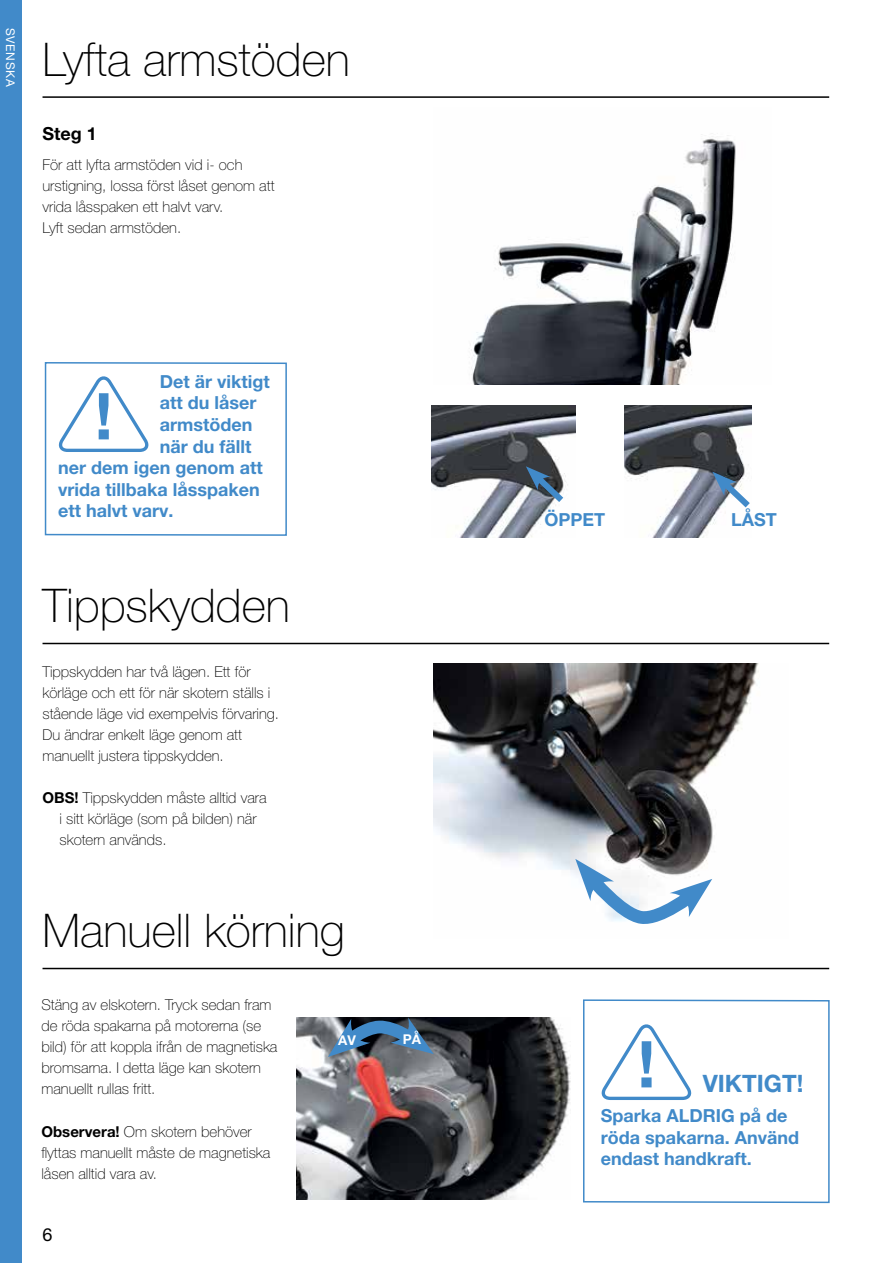
<style>
.page{position:relative;width:893px;height:1263px;background:#fff}
.page>*{position:absolute;margin:0;border:0;box-sizing:border-box;transform-origin:0 0}
.t1{font:100 46.5px "Helvetica Neue LT Pro";color:#000}
.t2{font:700 24px "Helvetica Neue LT Pro";color:#418ac9}
.t3{font:700 18px/21.6px "Helvetica Neue LT Pro";color:#418ac9}
.t4{font:700 18px "Helvetica Neue LT Pro";color:#000}
.t5{font:18px "Helvetica Neue LT Pro";color:#000}
.t6{font:100 15px/21px "Helvetica Neue LT Pro";color:#000}
.t7{font:700 13.5px "Helvetica Neue LT Pro";color:#fff}
.t8{font:12px "Helvetica Neue LT Pro";letter-spacing:.06em;color:#fff}
.s1{font-weight:700}
</style>
<div class="page">
<hr style="left:43px;top:96px;width:786px;height:2px;background:#000">
<hr style="left:43px;top:968px;width:786px;height:1px;background:#000">
<hr style="left:43px;top:643px;width:786px;height:1px;background:#000">
<svg style="left:583px;top:999px;width:247px;height:205px"></svg>
<svg style="left:597px;top:1025px;width:95px;height:77px"></svg>
<svg style="left:44px;top:362px;width:243px;height:174px"></svg>
<img style="left:471px;top:134px;width:265px;height:250px">
<img style="left:431px;top:406px;width:145px;height:132px">
<img style="left:624px;top:406px;width:128px;height:132px">
<svg style="left:712px;top:472px;width:40px;height:42px"></svg>
<svg style="left:526px;top:466px;width:44px;height:42px"></svg>
<img style="left:434px;top:664px;width:325px;height:211px">
<img style="left:297px;top:1017px;width:274px;height:182px">
<svg style="left:328px;top:1017px;width:106px;height:40px;background:#486681"></svg>
<svg style="left:575px;top:859px;width:137px;height:65px"></svg>
<div style="left:0;top:0;width:21px;height:1263px;background:#418ac9"></div>
<p class="t8" style="left:18px;top:28px;width:61px;rotate:90deg">SVENSKA</p>
<h1 class="t1" style="left:43px;top:33px;width:309px">Lyfta armstöden</h1>
<p class="t4" style="left:43px;top:123px;width:56px">Steg 1</p>
<p class="t6" style="left:43px;top:154px;width:234px">För att lyfta armstöden vid i- och urstigning, lossa först låset genom att vrida låsspaken ett halvt varv.<br>Lyft sedan armstöden.</p>
<p class="t3" style="left:160px;top:370px;width:111px">Det är viktigt</p>
<p class="t3" style="left:160px;top:392px;width:98px">att du låser</p>
<p class="t3" style="left:160px;top:413px;width:94px">armstöden</p>
<p class="t3" style="left:160px;top:435px;width:93px">när du fällt</p>
<p class="t3" style="left:58px;top:457px;width:206px">ner dem igen genom att</p>
<p class="t3" style="left:58px;top:478px;width:203px">vrida tillbaka låsspaken</p>
<p class="t3" style="left:58px;top:500px;width:117px">ett halvt varv.</p>
<p class="t3" style="left:545px;top:508px;width:62px">ÖPPET</p>
<p class="t3" style="left:731px;top:508px;width:47px">LÅST</p>
<h1 class="t1" style="left:43px;top:579px;width:249px">Tippskydden</h1>
<p class="t6" style="left:43px;top:661px;width:238px">Tippskydden har två lägen. Ett för körläge och ett för när skotern ställs i stående läge vid exempelvis förvaring.<br>Du ändrar enkelt läge genom att manuellt justera tippskydden.</p>
<p class="t6" style="left:60px;top:787px;width:209px;text-indent:-17px"><span class="s1">OBS!</span> Tippskydden måste alltid vara i sitt körläge (som på bilden) när skotern används.</p>
<h1 class="t1" style="left:43px;top:904px;width:304px">Manuell körning</h1>
<p class="t6" style="left:41px;top:994px;width:238px">Stäng av elskotern. Tryck sedan fram de röda spakarna på motorerna (se bild) för att koppla ifrån de magnetiska bromsarna. I detta läge kan skotern manuellt rullas fritt.</p>
<p class="t6" style="left:41px;top:1121px;width:230px"><span class="s1">Observera!</span> Om skotern behöver flyttas manuellt måste de magnetiska låsen alltid vara av.</p>
<p class="t5" style="left:43px;top:1223px;width:12px">6</p>
<p class="t7" style="left:338px;top:1032px;width:19px">AV</p>
<p class="t7" style="left:403px;top:1031px;width:20px">PÅ</p>
<h2 class="t2" style="left:703px;top:1069px;width:102px">VIKTIGT!</h2>
<p class="t3" style="left:601px;top:1104px;width:200px">Sparka ALDRIG på de röda spakarna. Använd endast handkraft.</p>
</div>
